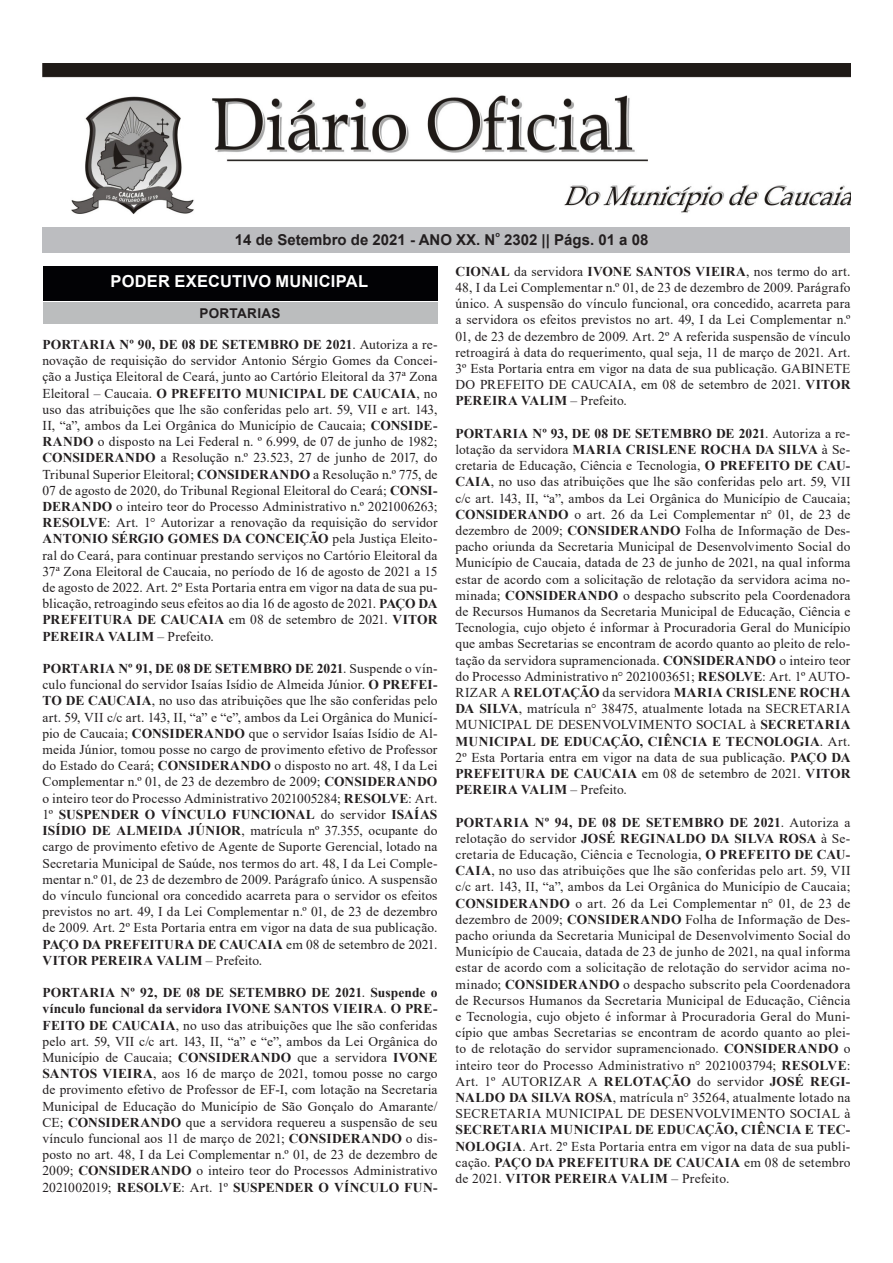
<style>
.page{position:relative;width:893px;height:1263px;background:#fff}
.page>*{position:absolute;margin:0;border:0;box-sizing:border-box;transform-origin:0 0}
.titulo_1{font:700 16.5px "Arial";letter-spacing:.015em;color:#fff}
.identificacao_dom{font:700 15px "Arial";color:#231f20}
.texto_corrido{font:13.5px/16.2px "Times New Roman";letter-spacing:.01em;color:#231f20;text-align:justify}
.titulo_2{font:700 13.5px "Arial";letter-spacing:.02em;color:#231f20}
.identificacao_dom-2{font:700 7.5px "Arial";color:#231f20}
.s1{font-weight:700}
</style>
<div class="page">
<div style="left:43px;top:227px;width:807px;height:26px;background:#bcbdc0"></div>
<img style="left:43px;top:64px;width:807px;height:150px">
<div style="left:43px;top:266px;width:394px;height:34px;background:#020205"></div>
<div style="left:43px;top:302px;width:394px;height:22px;background:#bbbdbe"></div>
<p class="identificacao_dom" style="left:235px;top:229px;width:262px">14 de Setembro de 2021 - ANO XX. N</p>
<p class="identificacao_dom-2" style="left:495px;top:229px;width:6px">o</p>
<p class="identificacao_dom" style="left:504px;top:229px;width:146px">2302 || Págs. 01 a 08</p>
<p class="titulo_1" style="left:111px;top:269px;width:259px">PODER EXECUTIVO MUNICIPAL</p>
<p class="titulo_2" style="left:200px;top:303px;width:82px">PORTARIAS</p>
<p class="texto_corrido" style="left:43px;top:336px;width:396px"><span class="s1">PORTARIA Nº 90, DE 08 DE SETEMBRO DE 2021</span>. Autoriza a re&shy;novação de requisição do servidor Antonio Sérgio Gomes da Concei&shy;ção a Justiça Eleitoral de Ceará, junto ao Cartório Eleitoral da 37ª Zona Eleitoral – Caucaia. <span class="s1">O PREFEITO MUNICIPAL DE CAUCAIA</span>, no uso das atribuições que lhe são conferidas pelo art. 59, VII e art. 143, II, “a”, ambos da Lei Orgânica do Município de Caucaia; <span class="s1">CONSIDE-RANDO</span> o disposto na Lei Federal n. º 6.999, de 07 de junho de 1982; <span class="s1">CONSIDERANDO</span> a Resolução n.º 23.523, 27 de junho de 2017, do Tribunal Superior Eleitoral; <span class="s1">CONSIDERANDO</span> a Resolução n.º 775, de 07 de agosto de 2020, do Tribunal Regional Eleitoral do Ceará; <span class="s1">CONSI-DERANDO</span> o inteiro teor do Processo Administrativo n.º 2021006263; <span class="s1">RESOLVE</span>: Art. 1° Autorizar a renovação da requisição do servidor <span class="s1">ANTONIO SÉRGIO GOMES DA CONCEIÇÃO</span> pela Justiça Eleito&shy;ral do Ceará, para continuar prestando serviços no Cartório Eleitoral da 37ª Zona Eleitoral de Caucaia, no período de 16 de agosto de 2021 a 15 de agosto de 2022. Art. 2º Esta Portaria entra em vigor na data de sua pu&shy;blicação, retroagindo seus efeitos ao dia 16 de agosto de 2021. <span class="s1">PAÇO DA PREFEITURA DE CAUCAIA</span> em 08 de setembro de 2021. <span class="s1">VITOR PEREIRA VALIM</span> – Prefeito.</p>
<p class="texto_corrido" style="left:43px;top:660px;width:396px"><span class="s1">PORTARIA Nº 91, DE 08 DE SETEMBRO DE 2021</span>. Suspende o vín&shy;culo funcional do servidor Isaías Isídio de Almeida Júnior. <span class="s1">O PREFEI-TO DE CAUCAIA</span>, no uso das atribuições que lhe são conferidas pelo art. 59, VII c/c art. 143, II, “a” e “e”, ambos da Lei Orgânica do Municí&shy;pio de Caucaia; <span class="s1">CONSIDERANDO</span> que o servidor Isaías Isídio de Al&shy;meida Júnior, tomou posse no cargo de provimento efetivo de Professor do Estado do Ceará; <span class="s1">CONSIDERANDO</span> o disposto no art. 48, I da Lei Complementar n.º 01, de 23 de dezembro de 2009; <span class="s1">CONSIDERANDO </span>o inteiro teor do Processo Administrativo 2021005284; <span class="s1">RESOLVE</span>: Art.<br>1º <span class="s1">SUSPENDER O VÍNCULO FUNCIONAL</span> do servidor <span class="s1">ISAÍAS ISÍDIO DE ALMEIDA JÚNIOR</span>, matrícula nº 37.355, ocupante do cargo de provimento efetivo de Agente de Suporte Gerencial, lotado na Secretaria Municipal de Saúde, nos termos do art. 48, I da Lei Comple&shy;mentar n.º 01, de 23 de dezembro de 2009. Parágrafo único. A suspensão do vínculo funcional ora concedido acarreta para o servidor os efeitos previstos no art. 49, I da Lei Complementar n.º 01, de 23 de dezembro de 2009. Art. 2º Esta Portaria entra em vigor na data de sua publicação.<br><span class="s1">PAÇO DA PREFEITURA DE CAUCAIA</span> em 08 de setembro de 2021.<br><span class="s1">VITOR PEREIRA VALIM</span> – Prefeito.</p>
<p class="texto_corrido" style="left:43px;top:984px;width:396px"><span class="s1">PORTARIA Nº 92, DE 08 DE SETEMBRO DE 2021</span>. <span class="s1">Suspende o vínculo funcional da servidora IVONE SANTOS VIEIRA</span>. <span class="s1">O PRE-FEITO DE CAUCAIA</span>, no uso das atribuições que lhe são conferidas pelo art. 59, VII c/c art. 143, II, “a” e “e”, ambos da Lei Orgânica do Município de Caucaia; <span class="s1">CONSIDERANDO</span> que a servidora <span class="s1">IVONE SANTOS VIEIRA</span>, aos 16 de março de 2021, tomou posse no cargo de provimento efetivo de Professor de EF-I, com lotação na Secretaria Municipal de Educação do Município de São Gonçalo do Amarante/ CE; <span class="s1">CONSIDERANDO</span> que a servidora requereu a suspensão de seu vínculo funcional aos 11 de março de 2021; <span class="s1">CONSIDERANDO</span> o dis&shy;posto no art. 48, I da Lei Complementar n.º 01, de 23 de dezembro de 2009; <span class="s1">CONSIDERANDO</span> o inteiro teor do Processos Administrativo 2021002019; <span class="s1">RESOLVE</span>: Art. 1º <span class="s1">SUSPENDER O VÍNCULO FUN-</span></p>
<p class="texto_corrido" style="left:455px;top:263px;width:396px"><span class="s1">CIONAL</span> da servidora <span class="s1">IVONE SANTOS VIEIRA</span>, nos termo do art.<br>48, I da Lei Complementar n.º 01, de 23 de dezembro de 2009. Parágrafo único. A suspensão do vínculo funcional, ora concedido, acarreta para a servidora os efeitos previstos no art. 49, I da Lei Complementar n.º 01, de 23 de dezembro de 2009. Art. 2º A referida suspensão de vínculo retroagirá à data do requerimento, qual seja, 11 de março de 2021. Art.<br>3º Esta Portaria entra em vigor na data de sua publicação. GABINETE DO PREFEITO DE CAUCAIA, em 08 de setembro de 2021. <span class="s1">VITOR PEREIRA VALIM</span> – Prefeito.</p>
<p class="texto_corrido" style="left:455px;top:425px;width:396px"><span class="s1">PORTARIA Nº 93, DE 08 DE SETEMBRO DE 2021</span>. Autoriza a re&shy;lotação da servidora <span class="s1">MARIA CRISLENE ROCHA DA SILVA</span> à Se&shy;cretaria de Educação, Ciência e Tecnologia, <span class="s1">O PREFEITO DE CAU-CAIA</span>, no uso das atribuições que lhe são conferidas pelo art. 59, VII c/c art. 143, II, “a”, ambos da Lei Orgânica do Município de Caucaia; <span class="s1">CONSIDERANDO</span> o art. 26 da Lei Complementar n° 01, de 23 de dezembro de 2009; <span class="s1">CONSIDERANDO</span> Folha de Informação de Des&shy;pacho oriunda da Secretaria Municipal de Desenvolvimento Social do Município de Caucaia, datada de 23 de junho de 2021, na qual informa estar de acordo com a solicitação de relotação da servidora acima no&shy;minada; <span class="s1">CONSIDERANDO</span> o despacho subscrito pela Coordenadora de Recursos Humanos da Secretaria Municipal de Educação, Ciência e Tecnologia, cujo objeto é informar à Procuradoria Geral do Município que ambas Secretarias se encontram de acordo quanto ao pleito de relo&shy;tação da servidora supramencionada. <span class="s1">CONSIDERANDO</span> o inteiro teor do Processo Administrativo n° 2021003651; <span class="s1">RESOLVE</span>: Art. 1º AUTO-RIZAR A <span class="s1">RELOTAÇÃO</span> da servidora <span class="s1">MARIA CRISLENE ROCHA DA SILVA</span>, matrícula n° 38475, atualmente lotada na SECRETARIA MUNICIPAL DE DESENVOLVIMENTO SOCIAL à <span class="s1">SECRETARIA MUNICIPAL DE EDUCAÇÃO, CIÊNCIA E TECNOLOGIA</span>. Art.<br>2º Esta Portaria entra em vigor na data de sua publicação. <span class="s1">PAÇO DA PREFEITURA DE CAUCAIA</span> em 08 de setembro de 2021. <span class="s1">VITOR PEREIRA VALIM</span> – Prefeito.</p>
<p class="texto_corrido" style="left:455px;top:813px;width:397px"><span class="s1">PORTARIA Nº 94, DE 08 DE SETEMBRO DE 2021</span>. Autoriza a relotação do servidor <span class="s1">JOSÉ REGINALDO DA SILVA ROSA</span> à Se&shy;cretaria de Educação, Ciência e Tecnologia, <span class="s1">O PREFEITO DE CAU-CAIA</span>, no uso das atribuições que lhe são conferidas pelo art. 59, VII c/c art. 143, II, “a”, ambos da Lei Orgânica do Município de Caucaia; <span class="s1">CONSIDERANDO</span> o art. 26 da Lei Complementar n° 01, de 23 de dezembro de 2009; <span class="s1">CONSIDERANDO</span> Folha de Informação de Des&shy;pacho oriunda da Secretaria Municipal de Desenvolvimento Social do Município de Caucaia, datada de 23 de junho de 2021, na qual informa estar de acordo com a solicitação de relotação do servidor acima no&shy;minado; <span class="s1">CONSIDERANDO</span> o despacho subscrito pela Coordenadora de Recursos Humanos da Secretaria Municipal de Educação, Ciência e Tecnologia, cujo objeto é informar à Procuradoria Geral do Muni&shy;cípio que ambas Secretarias se encontram de acordo quanto ao plei&shy;to de relotação do servidor supramencionado. <span class="s1">CONSIDERANDO</span> o inteiro teor do Processo Administrativo n° 2021003794; <span class="s1">RESOLVE</span>:<br>Art. 1º AUTORIZAR A <span class="s1">RELOTAÇÃO</span> do servidor <span class="s1">JOSÉ REGI-NALDO DA SILVA ROSA</span>, matrícula n° 35264, atualmente lotado na SECRETARIA MUNICIPAL DE DESENVOLVIMENTO SOCIAL à <span class="s1">SECRETARIA MUNICIPAL DE EDUCAÇÃO, CIÊNCIA E TEC-NOLOGIA</span>. Art. 2º Esta Portaria entra em vigor na data de sua publi&shy;cação. <span class="s1">PAÇO DA PREFEITURA DE CAUCAIA</span> em 08 de setembro de 2021. <span class="s1">VITOR PEREIRA VALIM</span> – Prefeito.</p>
</div>
